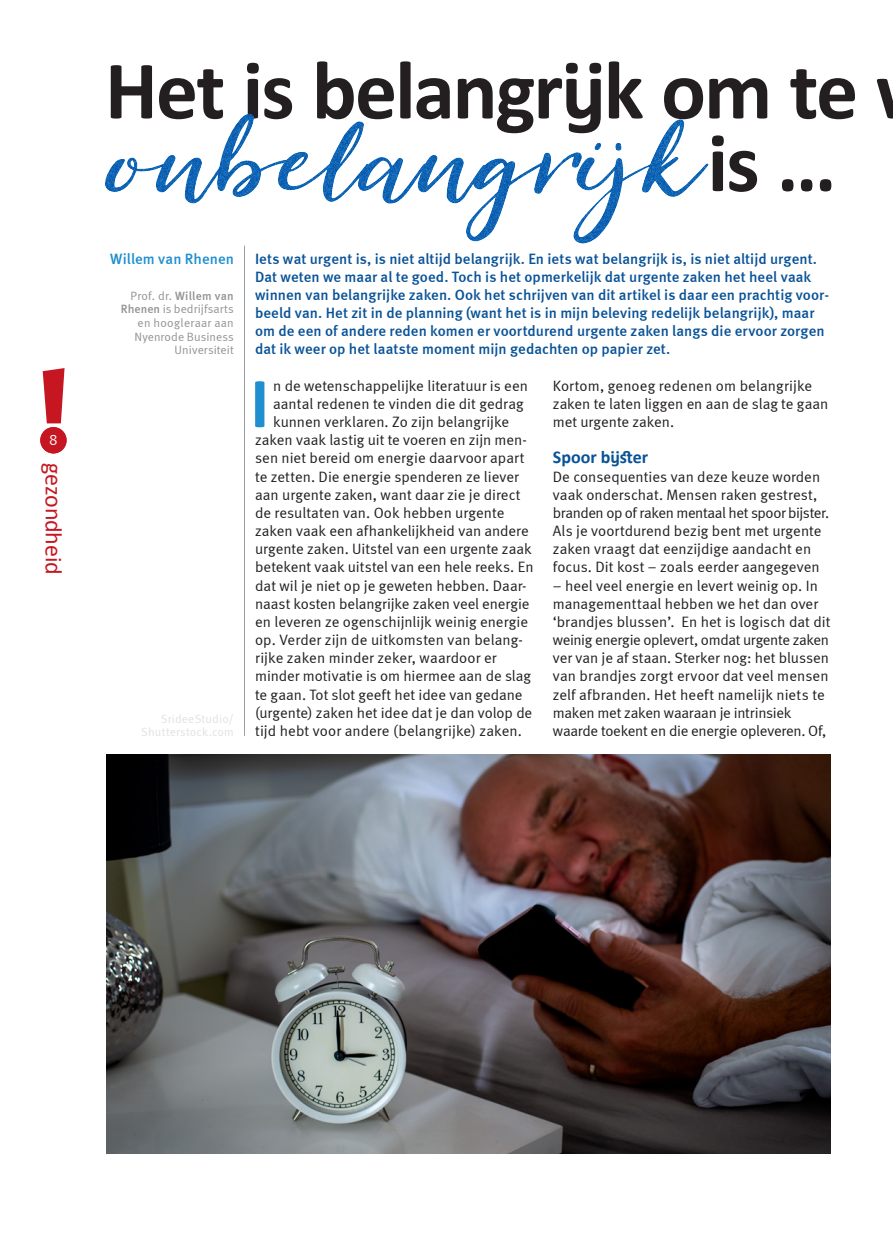
<style>
.page{position:relative;width:893px;height:1234px;background:#fff}
.page>*{position:absolute;margin:0;border:0;box-sizing:border-box;transform-origin:0 0}
.t1{font:700 83.7px/72.6px "Calibri";letter-spacing:-.025em;color:#231f20;text-align:right}
.t2{font:700 72.15px "Calibri";color:#208fcf}
.t3{font:24px "Calibri";letter-spacing:-.01em;color:#c61621}
.t4{font:700 18px "Calibri";color:#085297}
.t5{font:15px/18.1px "Meta Normal";color:#231f20}
.t6{font:500 15px/18.1px "Meta";color:#085297}
.t7{font:500 15px "Meta";letter-spacing:.005em;color:#208fcf}
.t8{font:15px "Meta Normal";color:#fff}
.t9{font:12px/13.6px "Meta Normal";letter-spacing:.01em;color:#919396;text-align:right}
.t10{font:12px/13.6px "Meta Normal";letter-spacing:.01em;color:#d1d2d4;text-align:right}
.t11{font:500 12px "Meta";letter-spacing:.025em;color:#919396}
.s1{font-family:"Meta Normal";font-weight:400}
.s2{font-family:"Meta";font-weight:500}
</style>
<div class="page">
<svg style="left:43px;top:368px;width:22px;height:55px"></svg>
<div style="left:40px;top:427px;width:27px;height:26px;background:#c61621;border-radius:50%"></div>
<hr style="left:244px;top:246px;width:1px;height:489px;background:#9d9fa2">
<img style="left:106px;top:754px;width:724px;height:399px">
<svg style="left:105px;top:113px;width:603px;height:131px"></svg>
<p class="t8" style="left:49px;top:431px;width:10px">8</p>
<h3 class="t3" style="left:69px;top:463px;width:113px;rotate:90deg">gezondheid</h3>
<h1 class="t1" style="left:105px;top:54px;width:755px">Het is belangrijk om te is …</h1>
<p class="t7" style="left:110px;top:250px;width:125px">Willem van Rhenen</p>
<p class="t11" style="left:130px;top:288px;width:105px"><span class="s1">Prof. dr.</span> Willem van</p>
<p class="t9" style="left:121px;top:302px;width:114px"><span class="s2">Rhenen</span> is bedrijfsarts en hoogleraar aan<br>Nyenrode Business<br>Universiteit</p>
<p class="t10" style="left:141px;top:711px;width:94px">SrideeStudio/<br>Shutterstock.com</p>
<p class="t6" style="left:255px;top:249px;width:576px">Iets wat urgent is, is niet altijd belangrijk. En iets wat belangrijk is, is niet altijd urgent.<br>Dat weten we maar al te goed. Toch is het opmerkelijk dat urgente zaken het heel vaak winnen van belangrijke zaken. Ook het schrijven van dit artikel is daar een prachtig voor&shy;beeld van. Het zit in de planning (want het is in mijn beleving redelijk belangrijk), maar om de een of andere reden komen er voortdurend urgente zaken langs die ervoor zorgen dat ik weer op het laatste moment mijn gedachten op papier zet.</p>
<h2 class="t2" style="left:250px;top:357px;width:21px">I</h2>
<p class="t5" style="left:273px;top:376px;width:256px">n de wetenschappelijke literatuur is een</p>
<p class="t5" style="left:553px;top:376px;width:277px">Kortom, genoeg redenen om belangrijke zaken te laten liggen en aan de slag te gaan met urgente zaken.</p>
<p class="t4" style="left:553px;top:446px;width:97px">Spoor bijster</p>
<p class="t5" style="left:553px;top:467px;width:278px">De consequenties van deze keuze worden vaak onderschat. Mensen raken gestrest, branden op of raken mentaal het spoor bijster.<br>Als je voortdurend bezig bent met urgente zaken vraagt dat eenzijdige aandacht en focus. Dit kost – zoals eerder aangegeven</p>
<p class="t5" style="left:553px;top:576px;width:279px">– heel veel energie en levert weinig op. In managementtaal hebben we het dan over ‘brandjes blussen’. En het is logisch dat dit weinig energie oplevert, omdat urgente zaken ver van je af staan. Sterker nog: het blussen van brandjes zorgt ervoor dat veel mensen zelf afbranden. Het heeft namelijk niets te maken met zaken waaraan je intrinsiek waarde toekent en die energie opleveren. Of,</p>
<p class="t5" style="left:273px;top:394px;width:252px">aantal redenen te vinden die dit gedrag</p>
<p class="t5" style="left:273px;top:412px;width:238px">kunnen verklaren. Zo zijn belangrijke</p>
<p class="t5" style="left:255px;top:430px;width:273px">zaken vaak lastig uit te voeren en zijn men-</p>
<p class="t5" style="left:255px;top:449px;width:271px">sen niet bereid om energie daarvoor apart</p>
<p class="t5" style="left:255px;top:467px;width:265px">te zetten. Die energie spenderen ze liever</p>
<p class="t5" style="left:255px;top:485px;width:267px">aan urgente zaken, want daar zie je direct</p>
<p class="t5" style="left:255px;top:503px;width:251px">de resultaten van. Ook hebben urgente</p>
<p class="t5" style="left:255px;top:521px;width:275px">zaken vaak een afhankelijkheid van andere</p>
<p class="t5" style="left:255px;top:539px;width:278px">urgente zaken. Uitstel van een urgente zaak</p>
<p class="t5" style="left:255px;top:558px;width:280px">betekent vaak uitstel van een hele reeks. En</p>
<p class="t5" style="left:255px;top:576px;width:273px">dat wil je niet op je geweten hebben. Daar-</p>
<p class="t5" style="left:255px;top:594px;width:276px">naast kosten belangrijke zaken veel energie</p>
<p class="t5" style="left:255px;top:612px;width:275px">en leveren ze ogenschijnlijk weinig energie</p>
<p class="t5" style="left:255px;top:630px;width:269px">op. Verder zijn de uitkomsten van belang-</p>
<p class="t5" style="left:255px;top:648px;width:243px">rijke zaken minder zeker, waardoor er</p>
<p class="t5" style="left:255px;top:666px;width:277px">minder motivatie is om hiermee aan de slag</p>
<p class="t5" style="left:255px;top:685px;width:269px">te gaan. Tot slot geeft het idee van gedane</p>
<p class="t5" style="left:255px;top:703px;width:279px">(urgente) zaken het idee dat je dan volop de</p>
<p class="t5" style="left:255px;top:721px;width:268px">tijd hebt voor andere (belangrijke) zaken.</p>
</div>
